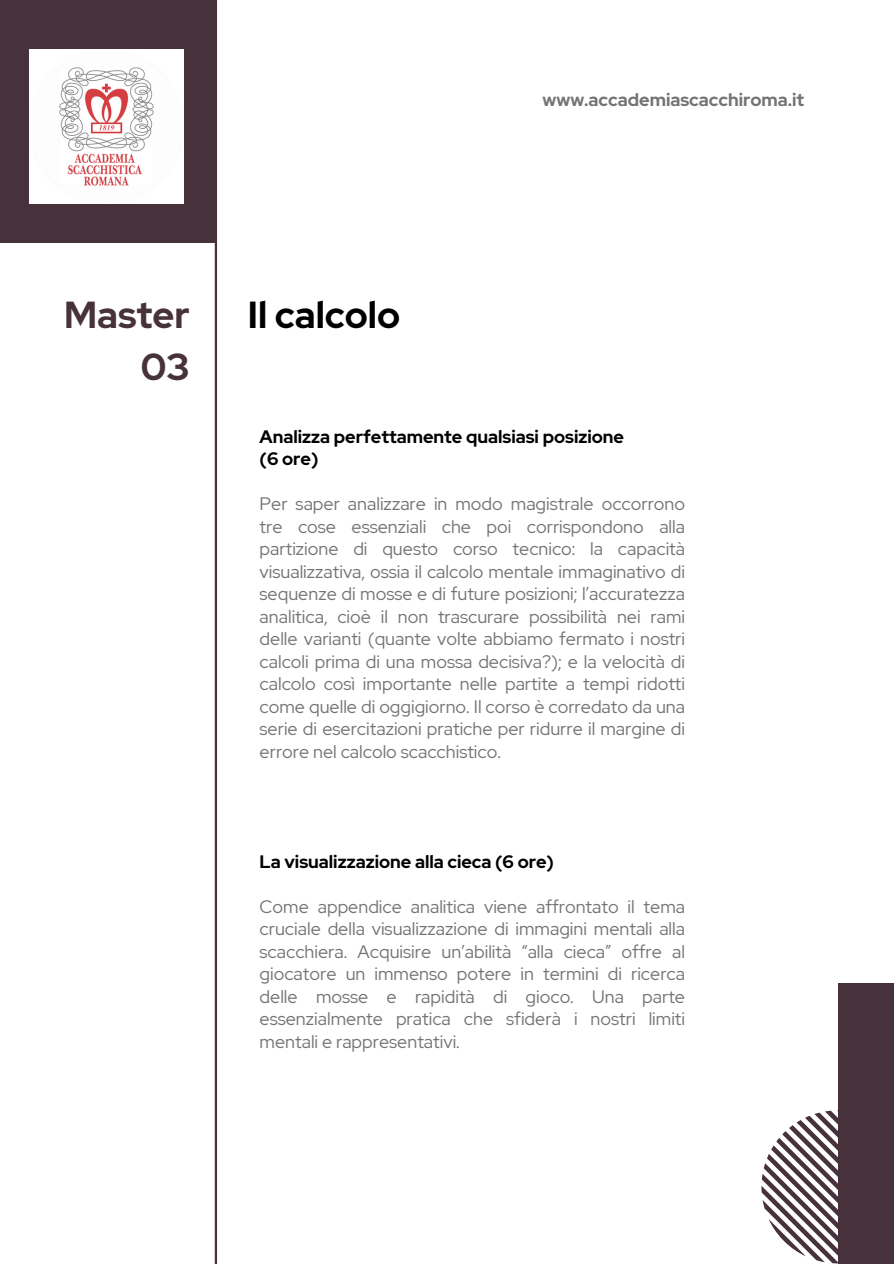
<style>
.page{position:relative;width:894px;height:1264px;background:#fff}
.page>*{position:absolute;margin:0;border:0;box-sizing:border-box;transform-origin:0 0}
.t1{font:700 37.5px "Red Hat Display";color:#000}
.t2{font:700 37.5px/51.8px "Red Hat Display";color:#47323c;text-align:right}
.t3{font:18px/22.5px "Red Hat Display";color:#737373;text-align:justify}
.t4{font:700 18px/22.5px "Red Hat Display";color:#000}
.t5{font:700 18px "Red Hat Display";color:#737373}
</style>
<div class="page">
<div style="left:837px;top:983px;width:56px;height:280px;background:#47323c"></div>
<svg style="left:761px;top:1110px;width:77px;height:153px"></svg>
<hr style="left:215px;top:0;width:2px;height:1263px;background:#47323c">
<div style="left:0;top:0;width:217px;height:242px;background:#47323c"></div>
<img style="left:30px;top:50px;width:153px;height:153px">
<p class="t5" style="left:542px;top:88px;width:263px">www.accademiascacchiroma.it</p>
<h2 class="t2" style="left:64px;top:289px;width:127px">Master<br>03</h2>
<p class="t1" style="left:248px;top:290px;width:154px">Il calcolo</p>
<h1 class="t4" style="left:259px;top:425px;width:366px">Analizza perfettamente qualsiasi posizione (6 ore)</h1>
<h2 class="t3" style="left:259px;top:492px;width:427px">Per saper analizzare in modo magistrale occorrono tre cose essenziali che poi corrispondono alla partizione di questo corso tecnico: la capacità visualizzativa, ossia il calcolo mentale immaginativo di sequenze di mosse e di future posizioni; l’accuratezza analitica, cioè il non trascurare possibilità nei rami delle varianti (quante volte abbiamo fermato i nostri calcoli prima di una mossa decisiva?); e la velocità di calcolo così importante nelle partite a tempi ridotti come quelle di oggigiorno. Il corso è corredato da una serie di esercitazioni pratiche per ridurre il margine di errore nel calcolo scacchistico.</h2>
<h2 class="t4" style="left:259px;top:850px;width:296px">La visualizzazione alla cieca (6 ore)</h2>
<p class="t3" style="left:259px;top:895px;width:427px">Come appendice analitica viene affrontato il tema cruciale della visualizzazione di immagini mentali alla scacchiera. Acquisire un’abilità “alla cieca” offre al giocatore un immenso potere in termini di ricerca delle mosse e rapidità di gioco. Una parte essenzialmente pratica che sfiderà i nostri limiti mentali e rappresentativi.</p>
</div>
